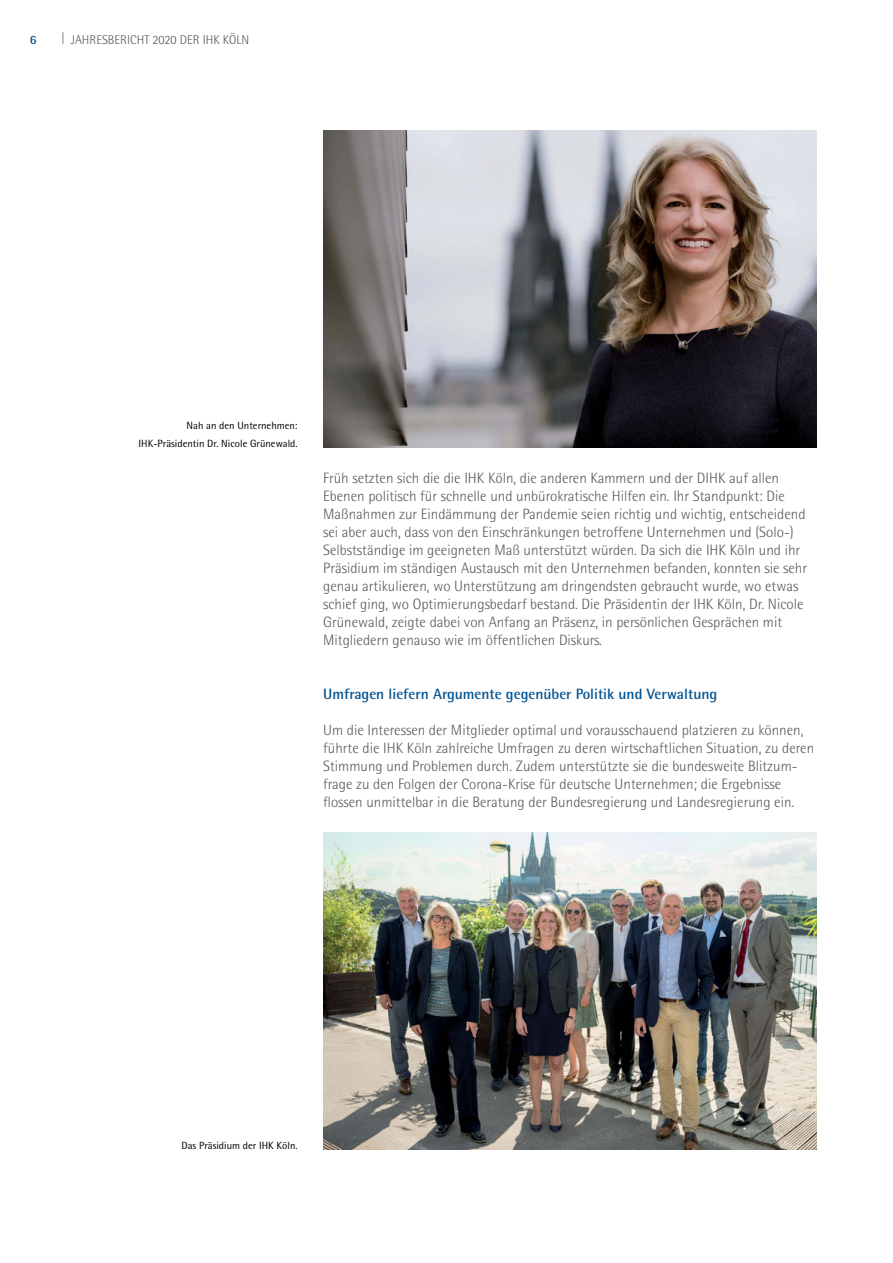
<style>
.page{position:relative;width:893px;height:1263px;background:#fff}
.page>*{position:absolute;margin:0;border:0;box-sizing:border-box;transform-origin:0 0}
.t1{font:300 15px/18px "Rotis Semi Sans";color:#58595b}
.t2{font:700 15px "Rotis Semi Sans";color:#005291}
.t3{font:300 12.75px "Rotis Semi Sans";color:#58595b}
.t4{font:700 12.75px "Rotis Semi Sans";color:#005291}
.t5{font:10.5px/18px "Rotis Semi Sans";color:#000;text-align:right}
</style>
<div class="page">
<img style="left:323px;top:131px;width:493px;height:316px">
<img style="left:323px;top:833px;width:493px;height:316px">
<p class="t4" style="left:30px;top:32px;width:8px">6</p>
<p class="t3" style="left:62px;top:32px;width:189px">| JAHRESBERICHT 2020 DER IHK KÖLN</p>
<p class="t5" style="left:139px;top:417px;width:161px">Nah an den Unternehmen:<br>IHK-Präsidentin Dr. Nicole Grünewald.</p>
<p class="t1" style="left:323px;top:469px;width:485px">Früh setzten sich die die IHK Köln, die anderen Kammern und der DIHK auf allen Ebenen politisch für schnelle und unbürokratische Hilfen ein. Ihr Standpunkt: Die Maßnahmen zur Eindämmung der Pandemie seien richtig und wichtig, entscheidend sei aber auch, dass von den Einschränkungen betroffene Unternehmen und (Solo-)<br>Selbstständige im geeigneten Maß unterstützt würden. Da sich die IHK Köln und ihr Präsidium im ständigen Austausch mit den Unternehmen befanden, konnten sie sehr genau artikulieren, wo Unterstützung am dringendsten gebraucht wurde, wo etwas schief ging, wo Optimierungsbedarf bestand. Die Präsidentin der IHK Köln, Dr. Nicole Grünewald, zeigte dabei von Anfang an Präsenz, in persönlichen Gesprächen mit Mitgliedern genauso wie im öffentlichen Diskurs.</p>
<p class="t2" style="left:323px;top:685px;width:396px">Umfragen liefern Argumente gegenüber Politik und Verwaltung</p>
<p class="t1" style="left:323px;top:721px;width:493px">Um die Interessen der Mitglieder optimal und vorausschauend platzieren zu können, führte die IHK Köln zahlreiche Umfragen zu deren wirtschaftlichen Situation, zu deren Stimmung und Problemen durch. Zudem unterstützte sie die bundesweite Blitzum&shy;frage zu den Folgen der Corona-Krise für deutsche Unternehmen; die Ergebnisse flossen unmittelbar in die Beratung der Bundesregierung und Landesregierung ein.</p>
<p class="t5" style="left:182px;top:1137px;width:118px">Das Präsidium der IHK Köln.</p>
</div>
